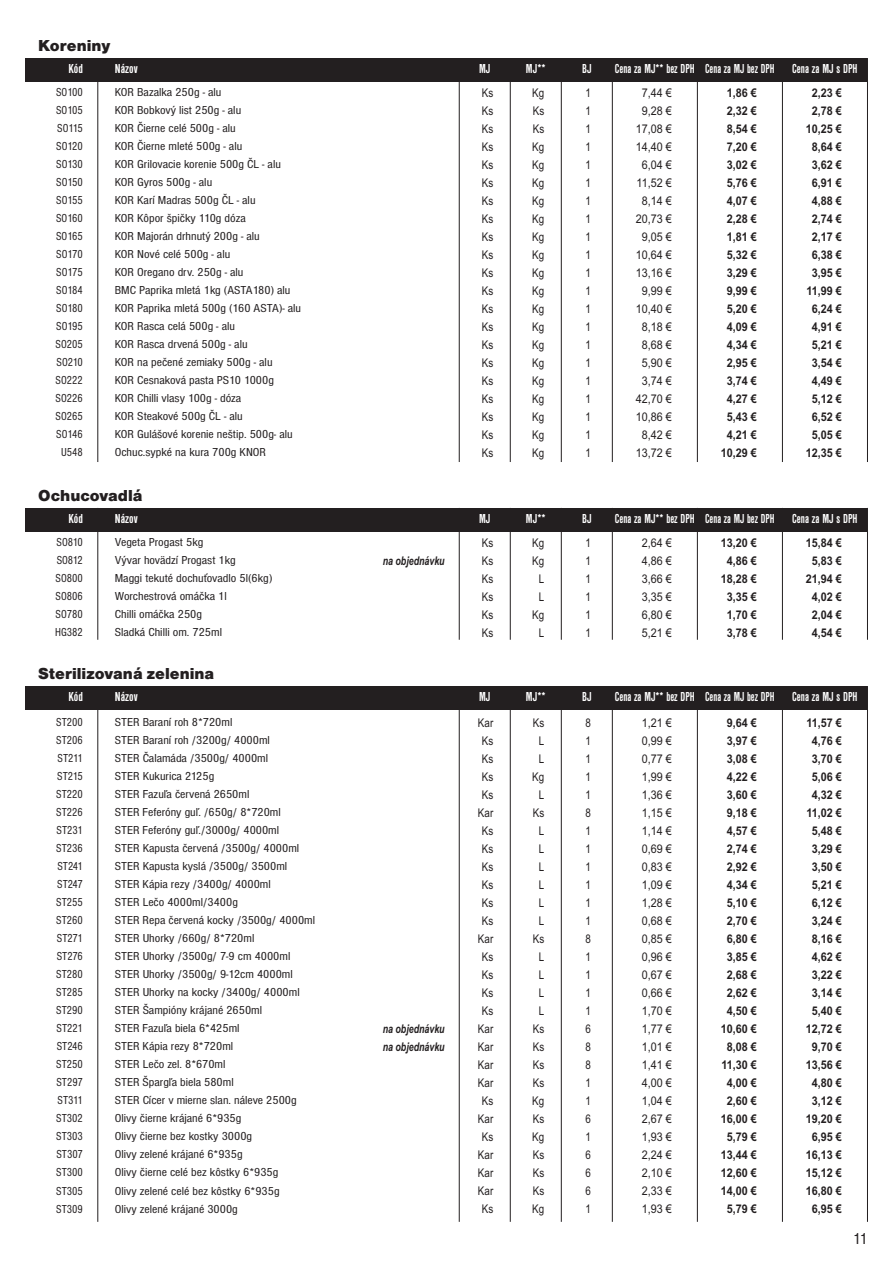
<style>
.page{position:relative;width:893px;height:1263px;background:#fff}
.page>*{position:absolute;margin:0;border:0;box-sizing:border-box;transform-origin:0 0}
.t1{font:16.5px "Nimbus San DCE Blac";color:#231f20}
.t2{font:condensed 16.5px "Nimbus San DCE";color:#231f20}
.t3{font:700 condensed 13.5px "Nimbus San DCE";color:#fff;scale:.88 1}
.t4{font:700 condensed 13.5px "Nimbus San DCE";color:#fff;scale:.9 1}
.t5{font:700 condensed 13.5px "Nimbus San DCE";color:#fff}
.t6{font:condensed 12px/18px "Nimbus San DCE";color:#231f20;scale:1.1 1}
.t7{font:700 12px/18px "Arial Narrow";color:#231f20;text-align:center;scale:1.1 1}
.t8{font:12px/18px "Arial Narrow";color:#231f20;text-align:justify;scale:1.1 1}
.t9{font:condensed 12px/18px "Nimbus San DCE";color:#231f20;text-align:justify;scale:.95 1}
.t10{font:12px/18px "Arial Narrow";color:#231f20;text-align:justify}
.t11{font:italic 700 12px/18px "Arial Narrow";color:#231f20;scale:.9 1}
</style>
<div class="page">
<div style="left:26px;top:508px;width:841px;height:23px;background:#231f20"></div>
<hr style="left:867px;top:508px;width:1px;height:132px;background:#231f20">
<hr style="left:782px;top:508px;width:1px;height:132px;background:#231f20">
<hr style="left:697px;top:508px;width:1px;height:132px;background:#231f20">
<hr style="left:612px;top:508px;width:1px;height:132px;background:#231f20">
<hr style="left:561px;top:508px;width:1px;height:132px;background:#231f20">
<hr style="left:510px;top:508px;width:1px;height:132px;background:#231f20">
<hr style="left:459px;top:508px;width:1px;height:132px;background:#231f20">
<hr style="left:97px;top:508px;width:1px;height:132px;background:#231f20">
<div style="left:26px;top:58px;width:841px;height:23px;background:#231f20"></div>
<hr style="left:867px;top:58px;width:1px;height:404px;background:#231f20">
<hr style="left:782px;top:58px;width:1px;height:404px;background:#231f20">
<hr style="left:697px;top:58px;width:1px;height:404px;background:#231f20">
<hr style="left:612px;top:58px;width:1px;height:404px;background:#231f20">
<hr style="left:561px;top:58px;width:1px;height:404px;background:#231f20">
<hr style="left:510px;top:58px;width:1px;height:404px;background:#231f20">
<hr style="left:459px;top:58px;width:1px;height:404px;background:#231f20">
<hr style="left:97px;top:58px;width:1px;height:404px;background:#231f20">
<div style="left:26px;top:686px;width:841px;height:23px;background:#231f20"></div>
<hr style="left:867px;top:686px;width:1px;height:536px;background:#231f20">
<hr style="left:782px;top:686px;width:1px;height:536px;background:#231f20">
<hr style="left:697px;top:686px;width:1px;height:536px;background:#231f20">
<hr style="left:612px;top:686px;width:1px;height:536px;background:#231f20">
<hr style="left:561px;top:686px;width:1px;height:536px;background:#231f20">
<hr style="left:510px;top:686px;width:1px;height:536px;background:#231f20">
<hr style="left:459px;top:686px;width:1px;height:536px;background:#231f20">
<hr style="left:97px;top:686px;width:1px;height:536px;background:#231f20">
<h1 class="t1" style="left:38px;top:40px;width:74px">Koreniny</h1>
<p class="t5" style="left:68px;top:64px;width:16px">Kód</p>
<p class="t5" style="left:115px;top:64px;width:24px">Názov</p>
<p class="t4" style="left:479px;top:64px;width:14px">MJ</p>
<p class="t4" style="left:792px;top:64px;width:74px">Cena za MJ s DPH</p>
<p class="t4" style="left:526px;top:64px;width:23px">MJ**</p>
<p class="t4" style="left:582px;top:64px;width:12px">BJ</p>
<p class="t3" style="left:615px;top:64px;width:183px">Cena za MJ** bez DPH Cena za MJ bez DPH</p>
<p class="t9" style="left:56px;top:84px;width:30px;text-align:center">SO100<br>SO105<br>SO115<br>SO120<br>SO130<br>SO150<br>SO155<br>SO160<br>SO165<br>SO170<br>SO175<br>SO184<br>SO180<br>SO195<br>SO205<br>SO210<br>SO222<br>SO226<br>SO265<br>SO146<br>U548</p>
<p class="t6" style="left:115px;top:84px;width:171px">KOR Bazalka 250g - alu<br>KOR Bobkový list 250g - alu<br>KOR Čierne celé 500g - alu<br>KOR Čierne mleté 500g - alu<br>KOR Grilovacie korenie 500g ČL - alu<br>KOR Gyros 500g - alu<br>KOR Karí Madras 500g ČL - alu<br>KOR Kôpor špičky 110g dóza<br>KOR Majorán drhnutý 200g - alu<br>KOR Nové celé 500g - alu<br>KOR Oregano drv. 250g - alu<br>BMC Paprika mletá 1kg (ASTA180) alu<br>KOR Paprika mletá 500g (160 ASTA)- alu<br>KOR Rasca celá 500g - alu<br>KOR Rasca drvená 500g - alu<br>KOR na pečené zemiaky 500g - alu<br>KOR Cesnaková pasta PS10 1000g<br>KOR Chilli vlasy 100g - dóza<br>KOR Steakové 500g ČL - alu<br>KOR Gulášové korenie neštip. 500g- alu<br>Ochuc.sypké na kura 700g KNOR</p>
<p class="t10" style="left:482px;top:84px;width:13px">Ks Ks Ks Ks Ks Ks Ks Ks Ks Ks Ks Ks Ks Ks Ks Ks Ks Ks Ks Ks Ks</p>
<p class="t10" style="left:532px;top:84px;width:14px">Kg Ks Ks Kg Kg Kg Kg Kg Kg Kg Kg Kg Kg Kg Kg Kg Kg Kg Kg Kg Kg</p>
<p class="t10" style="left:586px;top:84px;width:7px">1<br>1<br>1<br>1<br>1<br>1<br>1<br>1<br>1<br>1<br>1<br>1<br>1<br>1<br>1<br>1<br>1<br>1<br>1<br>1<br>1</p>
<p class="t8" style="left:636px;top:84px;width:34px;text-align:center">7,44 €<br>9,28 €<br>17,08 €<br>14,40 €<br>6,04 €<br>11,52 €<br>8,14 €<br>20,73 €<br>9,05 €<br>10,64 €<br>13,16 €<br>9,99 €<br>10,40 €<br>8,18 €<br>8,68 €<br>5,90 €<br>3,74 €<br>42,70 €<br>10,86 €<br>8,42 €<br>13,72 €</p>
<p class="t7" style="left:721px;top:84px;width:34px">1,86 €<br>2,32 €<br>8,54 €<br>7,20 €<br>3,02 €<br>5,76 €<br>4,07 €<br>2,28 €<br>1,81 €<br>5,32 €<br>3,29 €<br>9,99 €<br>5,20 €<br>4,09 €<br>4,34 €<br>2,95 €<br>3,74 €<br>4,27 €<br>5,43 €<br>4,21 €<br>10,29 €</p>
<p class="t7" style="left:806px;top:84px;width:34px">2,23 €<br>2,78 €<br>10,25 €<br>8,64 €<br>3,62 €<br>6,91 €<br>4,88 €<br>2,74 €<br>2,17 €<br>6,38 €<br>3,95 €<br>11,99 €<br>6,24 €<br>4,91 €<br>5,21 €<br>3,54 €<br>4,49 €<br>5,12 €<br>6,52 €<br>5,05 €<br>12,35 €</p>
<h1 class="t1" style="left:38px;top:490px;width:106px">Ochucovadlá</h1>
<p class="t5" style="left:68px;top:513px;width:16px">Kód</p>
<p class="t5" style="left:115px;top:513px;width:24px">Názov</p>
<p class="t4" style="left:479px;top:513px;width:14px">MJ</p>
<p class="t4" style="left:792px;top:513px;width:74px">Cena za MJ s DPH</p>
<p class="t4" style="left:526px;top:513px;width:23px">MJ**</p>
<p class="t4" style="left:582px;top:513px;width:12px">BJ</p>
<p class="t3" style="left:615px;top:513px;width:183px">Cena za MJ** bez DPH Cena za MJ bez DPH</p>
<p class="t9" style="left:55px;top:534px;width:31px">SO810<br>SO812<br>SO800<br>SO806<br>SO780<br>HG382</p>
<p class="t6" style="left:115px;top:534px;width:145px">Vegeta Progast 5kg<br>Vývar hovädzí Progast 1kg<br>Maggi tekuté dochuťovadlo 5l(6kg)<br>Worchestrová omáčka 1l<br>Chilli omáčka 250g<br>Sladká Chilli om. 725ml</p>
<p class="t11" style="left:383px;top:552px;width:70px">na objednávku</p>
<p class="t10" style="left:482px;top:534px;width:13px">Ks Ks Ks Ks Ks Ks</p>
<p class="t10" style="left:532px;top:534px;width:14px;text-align:center">Kg<br>Kg<br>L<br>L<br>Kg<br>L</p>
<p class="t10" style="left:586px;top:534px;width:7px">1<br>1<br>1<br>1<br>1<br>1</p>
<p class="t8" style="left:642px;top:534px;width:29px">2,64 € 4,86 € 3,66 € 3,35 € 6,80 € 5,21 €</p>
<p class="t7" style="left:721px;top:534px;width:34px">13,20 €<br>4,86 €<br>18,28 €<br>3,35 €<br>1,70 €<br>3,78 €</p>
<p class="t7" style="left:806px;top:534px;width:34px">15,84 €<br>5,83 €<br>21,94 €<br>4,02 €<br>2,04 €<br>4,54 €</p>
<h1 class="t1" style="left:38px;top:668px;width:178px">Sterilizovaná zelenina</h1>
<p class="t5" style="left:68px;top:691px;width:16px">Kód</p>
<p class="t5" style="left:115px;top:691px;width:24px">Názov</p>
<p class="t4" style="left:479px;top:691px;width:14px">MJ</p>
<p class="t4" style="left:792px;top:691px;width:74px">Cena za MJ s DPH</p>
<p class="t4" style="left:526px;top:691px;width:23px">MJ**</p>
<p class="t4" style="left:582px;top:691px;width:12px">BJ</p>
<p class="t3" style="left:615px;top:691px;width:183px">Cena za MJ** bez DPH Cena za MJ bez DPH</p>
<p class="t9" style="left:56px;top:714px;width:30px">ST200<br>ST206<br>ST211<br>ST215<br>ST220<br>ST226<br>ST231<br>ST236<br>ST241<br>ST247<br>ST255<br>ST260<br>ST271<br>ST276<br>ST280<br>ST285<br>ST290<br>ST221<br>ST246<br>ST250<br>ST297<br>ST311<br>ST302<br>ST303<br>ST307<br>ST300<br>ST305<br>ST309</p>
<p class="t6" style="left:115px;top:714px;width:184px">STER Baraní roh 8*720ml<br>STER Baraní roh /3200g/ 4000ml<br>STER Čalamáda /3500g/ 4000ml<br>STER Kukurica 2125g<br>STER Fazuľa červená 2650ml<br>STER Feferóny guľ. /650g/ 8*720ml<br>STER Feferóny guľ./3000g/ 4000ml<br>STER Kapusta červená /3500g/ 4000ml<br>STER Kapusta kyslá /3500g/ 3500ml<br>STER Kápia rezy /3400g/ 4000ml<br>STER Lečo 4000ml/3400g<br>STER Repa červená kocky /3500g/ 4000ml<br>STER Uhorky /660g/ 8*720ml<br>STER Uhorky /3500g/ 7-9 cm 4000ml<br>STER Uhorky /3500g/ 9-12cm 4000ml<br>STER Uhorky na kocky /3400g/ 4000ml<br>STER Šampióny krájané 2650ml<br>STER Fazuľa biela 6*425ml<br>STER Kápia rezy 8*720ml<br>STER Lečo zel. 8*670ml<br>STER Špargľa biela 580ml<br>STER Cícer v mierne slan. náleve 2500g<br>Olivy čierne krájané 6*935g<br>Olivy čierne bez kostky 3000g<br>Olivy zelené krájané 6*935g<br>Olivy čierne celé bez kôstky 6*935g<br>Olivy zelené celé bez kôstky 6*935g<br>Olivy zelené krájané 3000g</p>
<p class="t11" style="left:383px;top:1020px;width:70px">na objednávku na objednávku</p>
<p class="t10" style="left:478px;top:714px;width:17px;text-align:center">Kar<br>Ks<br>Ks<br>Ks<br>Ks<br>Kar<br>Ks<br>Ks<br>Ks<br>Ks<br>Ks<br>Ks<br>Kar<br>Ks<br>Ks<br>Ks<br>Ks<br>Kar<br>Kar<br>Kar<br>Kar<br>Ks<br>Kar<br>Ks<br>Kar<br>Kar<br>Kar<br>Ks</p>
<p class="t10" style="left:532px;top:714px;width:14px;text-align:center">Ks<br>L<br>L<br>Kg<br>L<br>Ks<br>L<br>L<br>L<br>L<br>L<br>L<br>Ks<br>L<br>L<br>L<br>L<br>Ks<br>Ks<br>Ks<br>Ks<br>Kg<br>Ks<br>Kg<br>Ks<br>Ks<br>Ks<br>Kg</p>
<p class="t10" style="left:586px;top:714px;width:7px">8<br>1<br>1<br>1<br>1<br>8<br>1<br>1<br>1<br>1<br>1<br>1<br>8<br>1<br>1<br>1<br>1<br>6<br>8<br>8<br>1<br>1<br>6<br>1<br>6<br>6<br>6<br>1</p>
<p class="t8" style="left:642px;top:714px;width:29px">1,21 € 0,99 € 0,77 € 1,99 € 1,36 € 1,15 € 1,14 € 0,69 € 0,83 € 1,09 € 1,28 € 0,68 € 0,85 € 0,96 € 0,67 € 0,66 € 1,70 € 1,77 € 1,01 € 1,41 € 4,00 € 1,04 € 2,67 € 1,93 € 2,24 € 2,10 € 2,33 € 1,93 €</p>
<p class="t7" style="left:721px;top:714px;width:34px">9,64 €<br>3,97 €<br>3,08 €<br>4,22 €<br>3,60 €<br>9,18 €<br>4,57 €<br>2,74 €<br>2,92 €<br>4,34 €<br>5,10 €<br>2,70 €<br>6,80 €<br>3,85 €<br>2,68 €<br>2,62 €<br>4,50 €<br>10,60 €<br>8,08 €<br>11,30 €<br>4,00 €<br>2,60 €<br>16,00 €<br>5,79 €<br>13,44 €<br>12,60 €<br>14,00 €<br>5,79 €</p>
<p class="t7" style="left:806px;top:714px;width:34px">11,57 €<br>4,76 €<br>3,70 €<br>5,06 €<br>4,32 €<br>11,02 €<br>5,48 €<br>3,29 €<br>3,50 €<br>5,21 €<br>6,12 €<br>3,24 €<br>8,16 €<br>4,62 €<br>3,22 €<br>3,14 €<br>5,40 €<br>12,72 €<br>9,70 €<br>13,56 €<br>4,80 €<br>3,12 €<br>19,20 €<br>6,95 €<br>16,13 €<br>15,12 €<br>16,80 €<br>6,95 €</p>
<h1 class="t2" style="left:853px;top:1233px;width:16px">11</h1>
</div>
